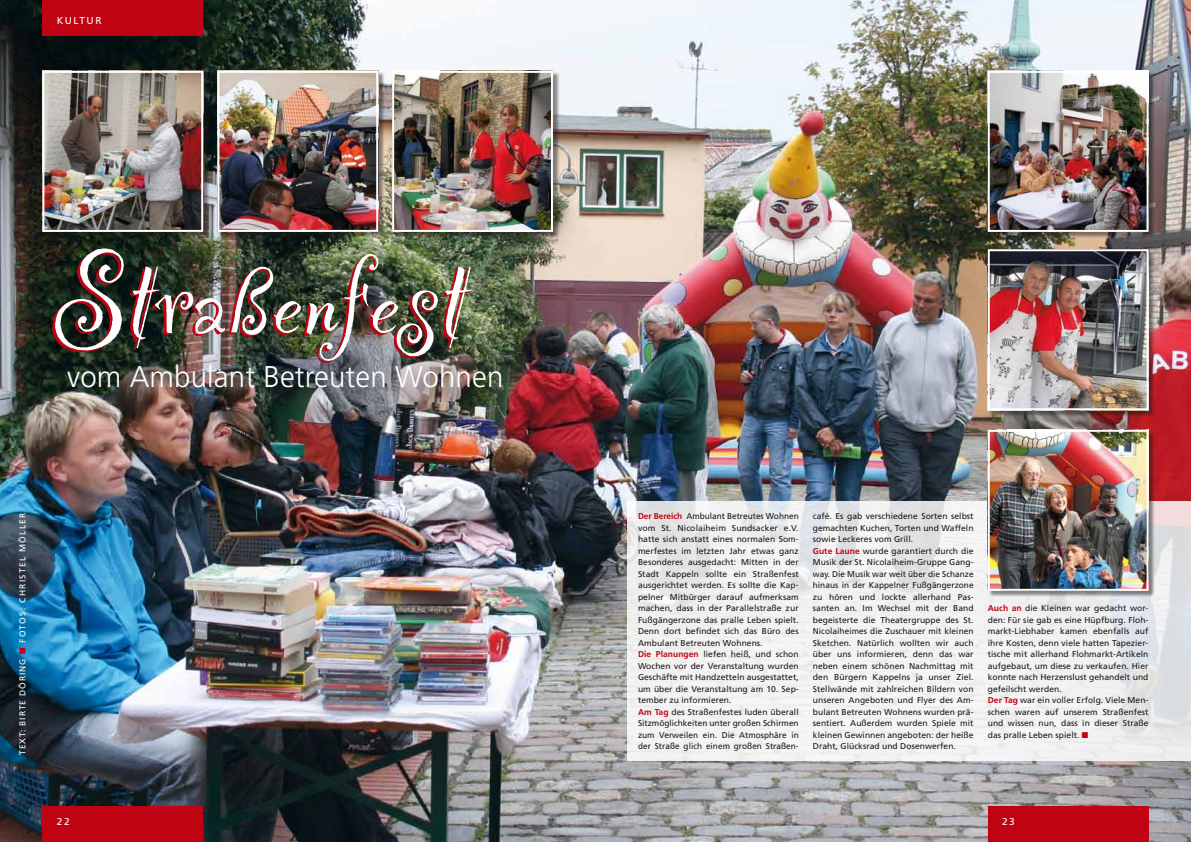
<style>
.page{position:relative;width:1191px;height:842px;background:#fff}
.page>*{position:absolute;margin:0;border:0;box-sizing:border-box;transform-origin:0 0}
.t1{font:140px "Party Let Plain";letter-spacing:.005em;color:#fff}
.t2{font:300 30px "Frutiger LT";letter-spacing:.005em;color:#fff}
.t3{font:10px "Frutiger LT";letter-spacing:.15em;color:#fff}
.t4{font:8.5px/11.5px "Frutiger LT";letter-spacing:.005em;color:#1a1817}
.t5{font:8.5px "Frutiger LT";letter-spacing:.15em;color:#fff}
.s1{color:#c00313}
.s2{font-weight:700;color:#c00313}
</style>
<div class="page">
<img style="left:0;top:0;width:1191px;height:842px">
<div style="left:987px;top:807px;width:161px;height:35px;background:#c00313"></div>
<div style="left:43px;top:0;width:160px;height:35px;background:#c00313"></div>
<div style="left:43px;top:807px;width:160px;height:35px;background:#c00313"></div>
<div style="left:43px;top:72px;width:167px;height:167px;background:#1a1817;opacity:.5"></div>
<img style="left:45px;top:74px;width:155px;height:155px">
<div style="left:42px;top:71px;width:161px;height:161px;border:2px solid #fff"></div>
<div style="left:218px;top:72px;width:167px;height:167px;background:#1a1817;opacity:.5"></div>
<img style="left:220px;top:74px;width:155px;height:155px">
<div style="left:217px;top:71px;width:161px;height:161px;border:2px solid #fff"></div>
<div style="left:393px;top:72px;width:167px;height:167px;background:#1a1817;opacity:.5"></div>
<img style="left:395px;top:74px;width:155px;height:155px">
<div style="left:392px;top:71px;width:161px;height:161px;border:2px solid #fff"></div>
<div style="left:988px;top:250px;width:167px;height:167px;background:#1a1817;opacity:.5"></div>
<img style="left:990px;top:252px;width:155px;height:155px">
<div style="left:987px;top:249px;width:161px;height:161px;border:2px solid #fff"></div>
<div style="left:988px;top:72px;width:167px;height:167px;background:#1a1817;opacity:.5"></div>
<img style="left:990px;top:74px;width:155px;height:155px">
<div style="left:987px;top:71px;width:161px;height:161px;border:2px solid #fff"></div>
<svg style="left:627px;top:502px;width:564px;height:259px;fill:#f1f1f1"></svg>
<div style="left:988px;top:431px;width:167px;height:167px;background:#1a1817;opacity:.5"></div>
<img style="left:990px;top:433px;width:155px;height:155px">
<div style="left:987px;top:430px;width:161px;height:161px;border:2px solid #fff"></div>
<p class="t3" style="left:57px;top:14px;width:46px">KULTUR</p>
<h1 class="t1" style="left:51px;top:201px;width:418px">Straßenfest</h1>
<h2 class="t2" style="left:67px;top:359px;width:437px">vom Ambulant Betreuten Wohnen</h2>
<p class="t5" style="left:17px;top:755px;width:244px;rotate:-90deg">TEXT: BIRTE DÖRING <span class="s1">■</span> FOTOS: CHRISTEL MÖLLER</p>
<p class="t4" style="left:638px;top:511px;width:162px"><span class="s2">Der Bereich</span> Ambulant Betreutes Wohnen vom St. Nicolaiheim Sundsacker e.V. hatte sich anstatt eines normalen Som&shy;merfestes im letzten Jahr etwas ganz Besonderes ausgedacht: Mitten in der Stadt Kappeln sollte ein Straßenfest ausgerichtet werden. Es sollte die Kap&shy;pelner Mitbürger darauf aufmerksam machen, dass in der Parallelstraße zur Fußgängerzone das pralle Leben spielt.<br>Denn dort befindet sich das Büro des Ambulant Betreuten Wohnens.<br><span class="s2">Die Planungen</span> liefen heiß, und schon Wochen vor der Veranstaltung wurden Geschäfte mit Handzetteln ausgestattet, um über die Veranstaltung am 10. Sep&shy;tember zu informieren.<br><span class="s2">Am Tag</span> des Straßenfestes luden überall Sitzmöglichkeiten unter großen Schirmen zum Verweilen ein. Die Atmosphäre in der Straße glich einem großen Straßen-</p>
<p class="t4" style="left:813px;top:511px;width:162px">café. Es gab verschiedene Sorten selbst gemachten Kuchen, Torten und Waffeln sowie Leckeres vom Grill.<br><span class="s2">Gute Laune</span> wurde garantiert durch die Musik der St. Nicolaiheim-Gruppe Gang&shy;way. Die Musik war weit über die Schanze hinaus in der Kappelner Fußgängerzone zu hören und lockte allerhand Pas&shy;santen an. Im Wechsel mit der Band begeisterte die Theatergruppe des St.<br>Nicolaiheimes die Zuschauer mit kleinen Sketchen. Natürlich wollten wir auch über uns informieren, denn das war neben einem schönen Nachmittag mit den Bürgern Kappelns ja unser Ziel.<br>Stellwände mit zahlreichen Bildern von unseren Angeboten und Flyer des Am&shy;bulant Betreuten Wohnens wurden prä&shy;sentiert. Außerdem wurden Spiele mit kleinen Gewinnen angeboten: der heiße Draht, Glücksrad und Dosenwerfen.</p>
<p class="t4" style="left:987px;top:603px;width:162px"><span class="s2">Auch an</span> die Kleinen war gedacht wor&shy;den: Für sie gab es eine Hüpfburg. Floh&shy;markt-Liebhaber kamen ebenfalls auf ihre Kosten, denn viele hatten Tapezier&shy;tische mit allerhand Flohmarkt-Artikeln aufgebaut, um diese zu verkaufen. Hier konnte nach Herzenslust gehandelt und gefeilscht werden.<br><span class="s2">Der Tag</span> war ein voller Erfolg. Viele Men&shy;schen waren auf unserem Straßenfest und wissen nun, dass in dieser Straße das pralle Leben spielt. <span class="s1">■</span></p>
<p class="t3" style="left:57px;top:816px;width:14px">22</p>
<p class="t3" style="left:1002px;top:816px;width:14px">23</p>
</div>
